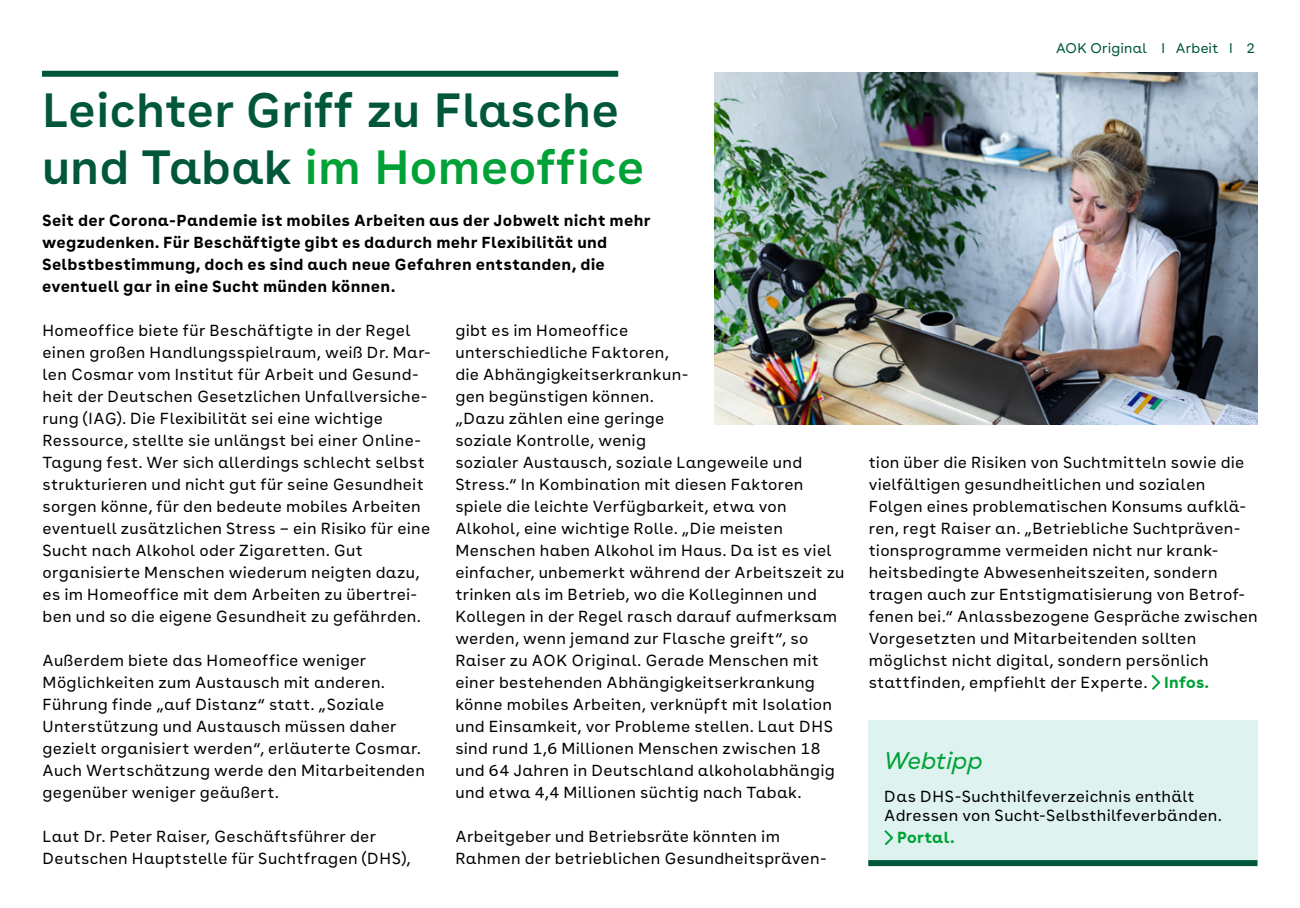
<style>
.page{position:relative;width:1300px;height:908px;background:#fff}
.page>*{position:absolute;margin:0;border:0;box-sizing:border-box;transform-origin:0 0}
.t1{font:600 48px/57.6px "AOK Buenos Aires Text";color:#00573a}
.t2{font:italic 24px "AOK Buenos Aires";letter-spacing:-.005em;color:#00a237}
.t3{font:16px/22px "AOK Buenos Aires Text";letter-spacing:.02em;color:#000}
.t4{font:700 16px/22px "AOK Buenos Aires Text";letter-spacing:.02em;color:#000}
.t5{font:700 16px "AOK Buenos Aires";letter-spacing:.02em;color:#00a237}
.t6{font:14px "AOK Buenos Aires";letter-spacing:.02em;color:#00573a}
.s1{color:#00a237}
.s2{font-family:"AOK Buenos Aires";font-weight:700;color:#00a237}
</style>
<div class="page">
<svg style="left:1151px;top:674px;width:10px;height:16px"></svg>
<div style="left:42px;top:71px;width:576px;height:6px;background:#00573a"></div>
<div style="left:868px;top:720px;width:390px;height:145px;background:#def3f0"></div>
<svg style="left:884px;top:830px;width:9px;height:16px"></svg>
<div style="left:868px;top:860px;width:389px;height:6px;background:#00573a"></div>
<img style="left:714px;top:72px;width:543px;height:353px">
<h1 class="t1" style="left:42px;top:76px;width:604px">Leichter Griff zu Flasche und Tabak <span class="s1">im Homeoffice</span></h1>
<p class="t4" style="left:42px;top:208px;width:610px">Seit der Corona-Pandemie ist mobiles Arbeiten aus der Jobwelt nicht mehr wegzudenken. Für Beschäftigte gibt es dadurch mehr Flexibilität und Selbstbestimmung, doch es sind auch neue Gefahren entstanden, die eventuell gar in eine Sucht münden können.</p>
<p class="t3" style="left:43px;top:318px;width:390px">Homeoffice biete für Beschäftigte in der Regel einen großen Handlungsspielraum, weiß Dr. Mar&shy;len Cosmar vom Institut für Arbeit und Gesund&shy;heit der Deutschen Gesetzlichen Unfallversiche&shy;rung (IAG). Die Flexibilität sei eine wichtige Ressource, stellte sie unlängst bei einer Online-Tagung fest. Wer sich allerdings schlecht selbst strukturieren und nicht gut für seine Gesundheit sorgen könne, für den bedeute mobiles Arbeiten eventuell zusätzlichen Stress – ein Risiko für eine Sucht nach Alkohol oder Zigaretten. Gut organisierte Menschen wiederum neigten dazu, es im Homeoffice mit dem Arbeiten zu übertrei&shy;ben und so die eigene Gesundheit zu gefährden.</p>
<p class="t3" style="left:43px;top:648px;width:384px">Außerdem biete das Homeoffice weniger Möglichkeiten zum Austausch mit anderen.<br>Führung finde „auf Distanz“ statt. „Soziale Unterstützung und Austausch müssen daher gezielt organisiert werden“, erläuterte Cosmar.<br>Auch Wertschätzung werde den Mitarbeitenden gegenüber weniger geäußert.</p>
<p class="t3" style="left:43px;top:824px;width:370px">Laut Dr. Peter Raiser, Geschäftsführer der<br>Deutschen Hauptstelle für Suchtfragen (DHS),</p>
<p class="t3" style="left:455px;top:318px;width:391px">gibt es im Homeoffice<br>unterschiedliche Faktoren,<br>die Abhängigkeitserkrankun-<br>gen begünstigen können.<br>„Dazu zählen eine geringe<br>soziale Kontrolle, wenig<br>sozialer Austausch, soziale Langeweile und Stress.“ In Kombination mit diesen Faktoren spiele die leichte Verfügbarkeit, etwa von Alkohol, eine wichtige Rolle. „Die meisten Menschen haben Alkohol im Haus. Da ist es viel einfacher, unbemerkt während der Arbeitszeit zu trinken als im Betrieb, wo die Kolleginnen und Kollegen in der Regel rasch darauf aufmerksam werden, wenn jemand zur Flasche greift“, so Raiser zu AOK Original. Gerade Menschen mit einer bestehenden Abhängigkeitserkrankung könne mobiles Arbeiten, verknüpft mit Isolation und Einsamkeit, vor Probleme stellen. Laut DHS sind rund 1,6 Millionen Menschen zwischen 18 und 64 Jahren in Deutschland alkoholabhängig und etwa 4,4 Millionen süchtig nach Tabak.</p>
<p class="t3" style="left:455px;top:824px;width:373px">Arbeitgeber und Betriebsräte könnten im<br>Rahmen der betrieblichen Gesundheitspräven-</p>
<p class="t6" style="left:1056px;top:36px;width:200px">AOK Original I Arbeit I 2</p>
<p class="t3" style="left:869px;top:450px;width:391px">tion über die Risiken von Suchtmitteln sowie die vielfältigen gesundheitlichen und sozialen Folgen eines problematischen Konsums aufklä&shy;ren, regt Raiser an. „Betriebliche Suchtpräven&shy;tionsprogramme vermeiden nicht nur krank&shy;heitsbedingte Abwesenheitszeiten, sondern tragen auch zur Entstigmatisierung von Betrof&shy;fenen bei.“ Anlassbezogene Gespräche zwischen Vorgesetzten und Mitarbeitenden sollten möglichst nicht digital, sondern persönlich stattfinden, empfiehlt der Experte. <span class="s2">Infos.</span></p>
<h2 class="t2" style="left:884px;top:741px;width:100px">Webtipp</h2>
<p class="t3" style="left:884px;top:785px;width:339px;line-height:19.2px">Das DHS-Suchthilfeverzeichnis enthält<br>Adressen von Sucht-Selbsthilfeverbänden.</p>
<p class="t5" style="left:897px;top:824px;width:59px">Portal.</p>
</div>
